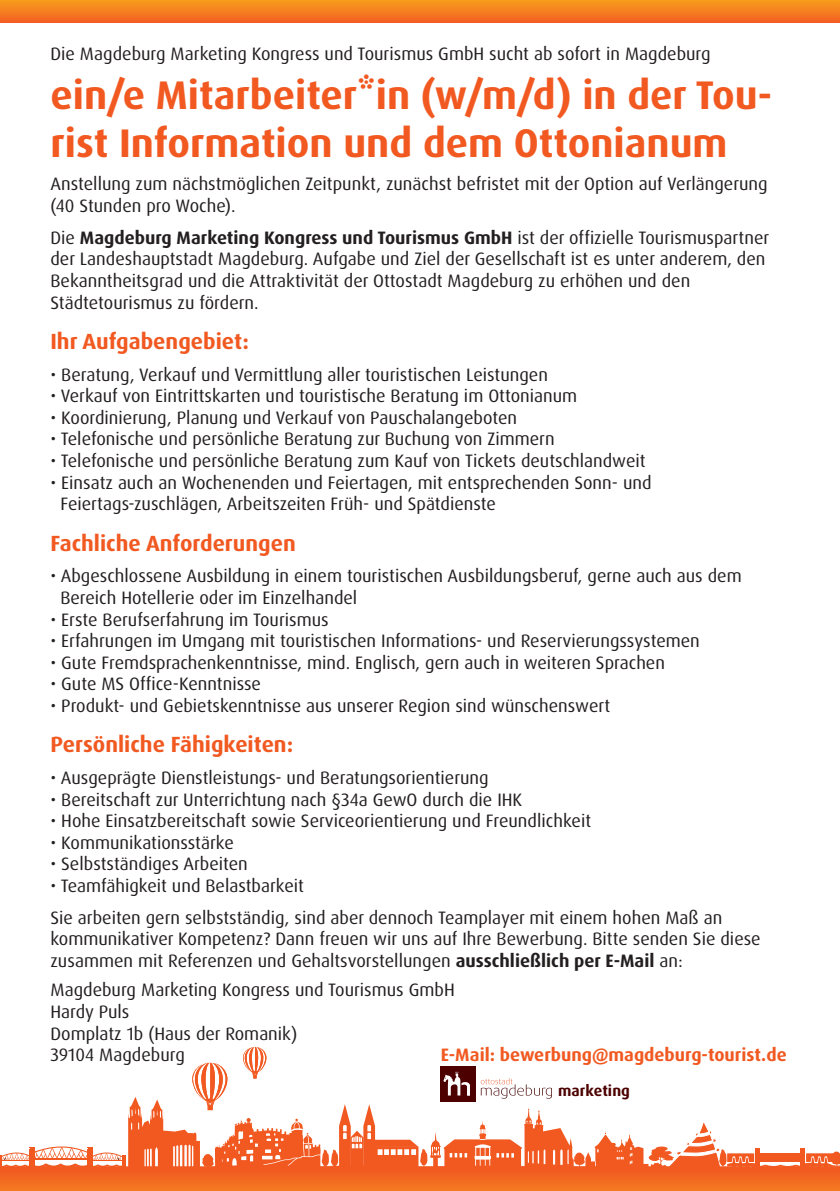
<style>
.page{position:relative;width:840px;height:1191px;background:#fff}
.page>*{position:absolute;margin:0;border:0;box-sizing:border-box;transform-origin:0 0}
.t1{font:700 40px/48px "Dax OT";color:#f15921}
.t2{font:700 22px "Dax OT";color:#f15921}
.t3{font:18px/21.6px "Dax OT";color:#231f20}
.t4{font:700 18px "Dax OT";color:#f15921}
.t5{font:700 15.2px "Dax OT";letter-spacing:.005em;color:#4d0000}
.s1{font-weight:700}
</style>
<div class="page">
<svg style="left:0;top:0;width:839px;height:23px;background:#f47d1f"></svg>
<div style="left:0;top:1170px;width:839px;height:21px;background:linear-gradient(to right,#f36c21,#f36c21)"></div>
<svg style="left:0;top:1047px;width:839px;height:127px"></svg>
<p class="t3" style="left:50px;top:43px;width:661px">Die Magdeburg Marketing Kongress und Tourismus GmbH sucht ab sofort in Magdeburg</p>
<h1 class="t1" style="left:50px;top:71px;width:722px">ein/e Mitarbeiter*in (w/m/d) in der Tou&shy;rist Information und dem Ottonianum</h1>
<p class="t3" style="left:50px;top:174px;width:718px">Anstellung zum nächstmöglichen Zeitpunkt, zunächst befristet mit der Option auf Verlängerung (40 Stunden pro Woche).</p>
<p class="t3" style="left:50px;top:227px;width:719px">Die <span class="s1">Magdeburg Marketing Kongress und Tourismus GmbH</span> ist der offizielle Tourismuspartner der Landeshauptstadt Magdeburg. Aufgabe und Ziel der Gesellschaft ist es unter anderem, den Bekanntheitsgrad und die Attraktivität der Ottostadt Magdeburg zu erhöhen und den Städtetourismus zu fördern.</p>
<p class="t2" style="left:50px;top:327px;width:200px">Ihr Aufgabengebiet:</p>
<p class="t3" style="left:50px;top:364px;width:499px">• Beratung, Verkauf und Vermittlung aller touristischen Leistungen</p>
<p class="t3" style="left:50px;top:385px;width:528px">• Verkauf von Eintrittskarten und touristische Beratung im Ottonianum</p>
<p class="t3" style="left:50px;top:407px;width:468px">• Koordinierung, Planung und Verkauf von Pauschalangeboten</p>
<p class="t3" style="left:50px;top:428px;width:505px">• Telefonische und persönliche Beratung zur Buchung von Zimmern</p>
<p class="t3" style="left:50px;top:450px;width:596px">• Telefonische und persönliche Beratung zum Kauf von Tickets deutschlandweit</p>
<p class="t3" style="left:60px;top:472px;width:592px;text-indent:-10px">• Einsatz auch an Wochenenden und Feiertagen, mit entsprechenden Sonn- und<br>Feiertags-zuschlägen, Arbeitszeiten Früh- und Spätdienste</p>
<p class="t2" style="left:50px;top:529px;width:247px">Fachliche Anforderungen</p>
<p class="t3" style="left:60px;top:565px;width:682px;text-indent:-10px">• Abgeschlossene Ausbildung in einem touristischen Ausbildungsberuf, gerne auch aus dem<br>Bereich Hotellerie oder im Einzelhandel</p>
<p class="t3" style="left:50px;top:608px;width:280px">• Erste Berufserfahrung im Tourismus</p>
<p class="t3" style="left:50px;top:630px;width:650px">• Erfahrungen im Umgang mit touristischen Informations- und Reservierungssystemen</p>
<p class="t3" style="left:50px;top:652px;width:615px">• Gute Fremdsprachenkenntnisse, mind. Englisch, gern auch in weiteren Sprachen</p>
<p class="t3" style="left:50px;top:673px;width:212px">• Gute MS Office-Kenntnisse</p>
<p class="t3" style="left:50px;top:695px;width:561px">• Produkt- und Gebietskenntnisse aus unserer Region sind wünschenswert</p>
<p class="t2" style="left:50px;top:730px;width:244px">Persönliche Fähigkeiten:</p>
<p class="t3" style="left:50px;top:767px;width:439px">• Ausgeprägte Dienstleistungs- und Beratungsorientierung</p>
<p class="t3" style="left:50px;top:788px;width:473px">• Bereitschaft zur Unterrichtung nach §34a GewO durch die IHK</p>
<p class="t3" style="left:50px;top:810px;width:542px">• Hohe Einsatzbereitschaft sowie Serviceorientierung und Freundlichkeit</p>
<p class="t3" style="left:50px;top:832px;width:185px">• Kommunikationsstärke</p>
<p class="t3" style="left:50px;top:853px;width:199px">• Selbstständiges Arbeiten</p>
<p class="t3" style="left:50px;top:870px;width:673px;line-height:31.6px">• Teamfähigkeit und Belastbarkeit<br>Sie arbeiten gern selbstständig, sind aber dennoch Teamplayer mit einem hohen Maß an</p>
<p class="t3" style="left:50px;top:928px;width:711px">kommunikativer Kompetenz? Dann freuen wir uns auf Ihre Bewerbung. Bitte senden Sie diese zusammen mit Referenzen und Gehaltsvorstellungen <span class="s1">ausschließlich per E-Mail</span> an:</p>
<p class="t3" style="left:50px;top:979px;width:405px">Magdeburg Marketing Kongress und Tourismus GmbH<br>Hardy Puls<br>Domplatz 1b (Haus der Romanik)<br>39104 Magdeburg</p>
<p class="t4" style="left:440px;top:1043px;width:347px">E-Mail: bewerbung@magdeburg-tourist.de</p>
<p class="t5" style="left:557px;top:1080px;width:73px">marketing</p>
</div>
